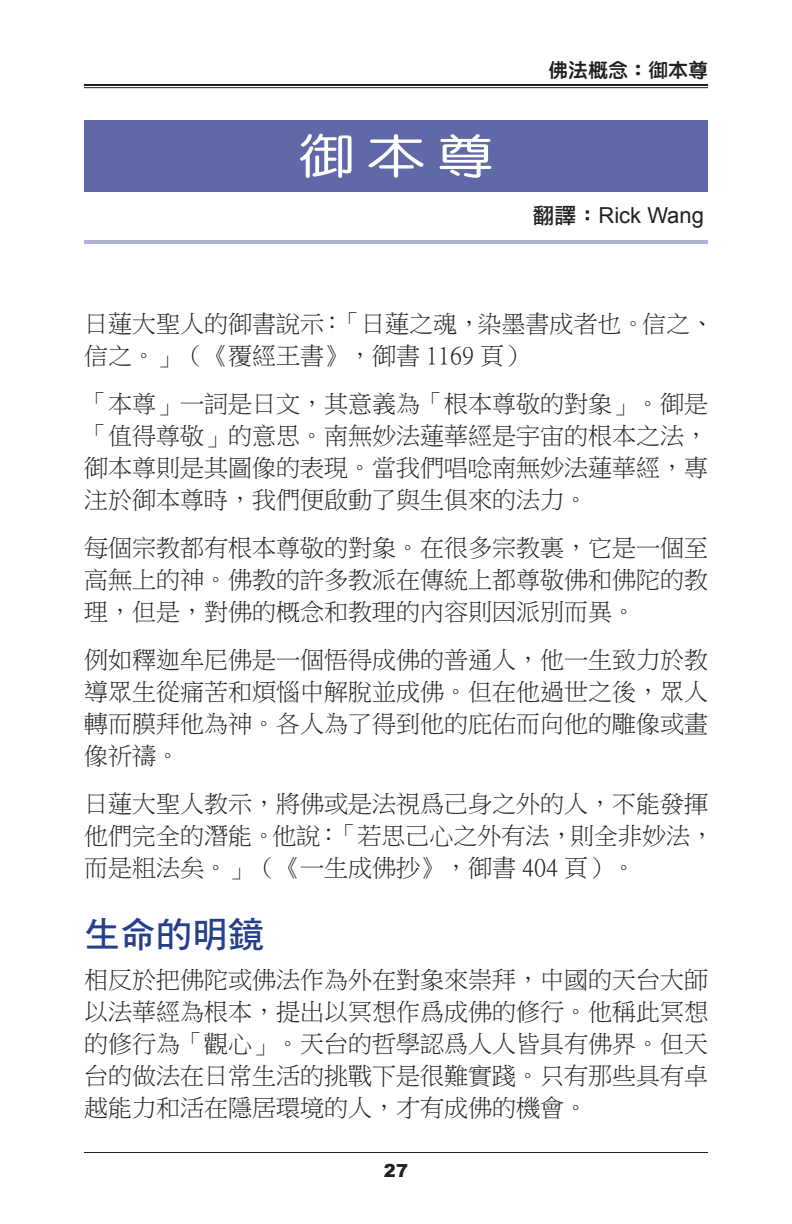
<style>
.page{position:relative;width:792px;height:1224px;background:#fff}
.page>*{position:absolute;margin:0;border:0;box-sizing:border-box;transform-origin:0 0}
.段落副標題{font:48px "DF Yuan Md HK BF";color:#fff;scale:1.2 1}
.標題18p{font:36px "DF Hei Bd HK BF";color:#253f8e}
.內文段落12p{font:24px/32px "Ming Li U";color:#231f20;text-align:justify}
.段落副標題-2{font:22px "Arial";color:#231f20}
.t1{font:20px "DF Yuan W8 WIN BF";color:#231f20}
.t2{font:900 18px "Arial";color:#231f20}
.s1{font-family:"DF Hei Bd HK BF"}
</style>
<div class="page">
<hr style="left:84px;top:84px;width:624px;height:2px;background:#231f20">
<hr style="left:84px;top:87px;width:624px;height:1px;background:#231f20">
<hr style="left:84px;top:1152px;width:624px;height:1px;background:#231f20">
<div style="left:84px;top:120px;width:624px;height:72px;background:#6168a7"></div>
<hr style="left:84px;top:240px;width:624px;height:4px;background:#afb0d2">
<p class="段落副標題" style="left:298px;top:132px;width:165px">御本尊</p>
<p class="t1" style="left:548px;top:60px;width:161px">佛法概念：御本尊</p>
<p class="段落副標題-2" style="left:532px;top:201px;width:173px"><span class="s1">翻譯：</span>Rick Wang</p>
<p class="內文段落12p" style="left:84px;top:308px;width:631px">日蓮大聖人的御書說示：「日蓮之魂，染墨書成者也。信之、信之。」（《覆經王書》，御書 1169 頁）</p>
<p class="內文段落12p" style="left:84px;top:388px;width:625px">「本尊」一詞是日文，其意義為「根本尊敬的對象」。御是「值得尊敬」的意思。南無妙法蓮華經是宇宙的根本之法，御本尊則是其圖像的表現。當我們唱唸南無妙法蓮華經，專注於御本尊時，我們便啟動了與生俱來的法力。</p>
<p class="內文段落12p" style="left:84px;top:532px;width:625px">每個宗教都有根本尊敬的對象。在很多宗教裏，它是一個至高無上的神。佛教的許多教派在傳統上都尊敬佛和佛陀的教理，但是，對佛的概念和教理的內容則因派別而異。</p>
<p class="內文段落12p" style="left:84px;top:644px;width:625px">例如釋迦牟尼佛是一個悟得成佛的普通人，他一生致力於教導眾生從痛苦和煩惱中解脫並成佛。但在他過世之後，眾人轉而膜拜他為神。各人為了得到他的庇佑而向他的雕像或畫像祈禱。</p>
<p class="內文段落12p" style="left:84px;top:788px;width:632px;text-align:left">日蓮大聖人教示，將佛或是法視爲己身之外的人，不能發揮他們完全的潛能。他說：「若思己心之外有法，則全非妙法，而是粗法矣。」（《一生成佛抄》，御書 404 頁）。</p>
<p class="標題18p" style="left:84px;top:916px;width:181px">生命的明鏡</p>
<p class="內文段落12p" style="left:84px;top:964px;width:625px">相反於把佛陀或佛法作為外在對象來崇拜，中國的天台大師以法華經為根本，提出以冥想作爲成佛的修行。他稱此冥想的修行為「觀心」。天台的哲學認爲人人皆具有佛界。但天台的做法在日常生活的挑戰下是很難實踐。只有那些具有卓越能力和活在隱居環境的人，才有成佛的機會。</p>
<p class="t2" style="left:384px;top:1157px;width:26px">27</p>
</div>
